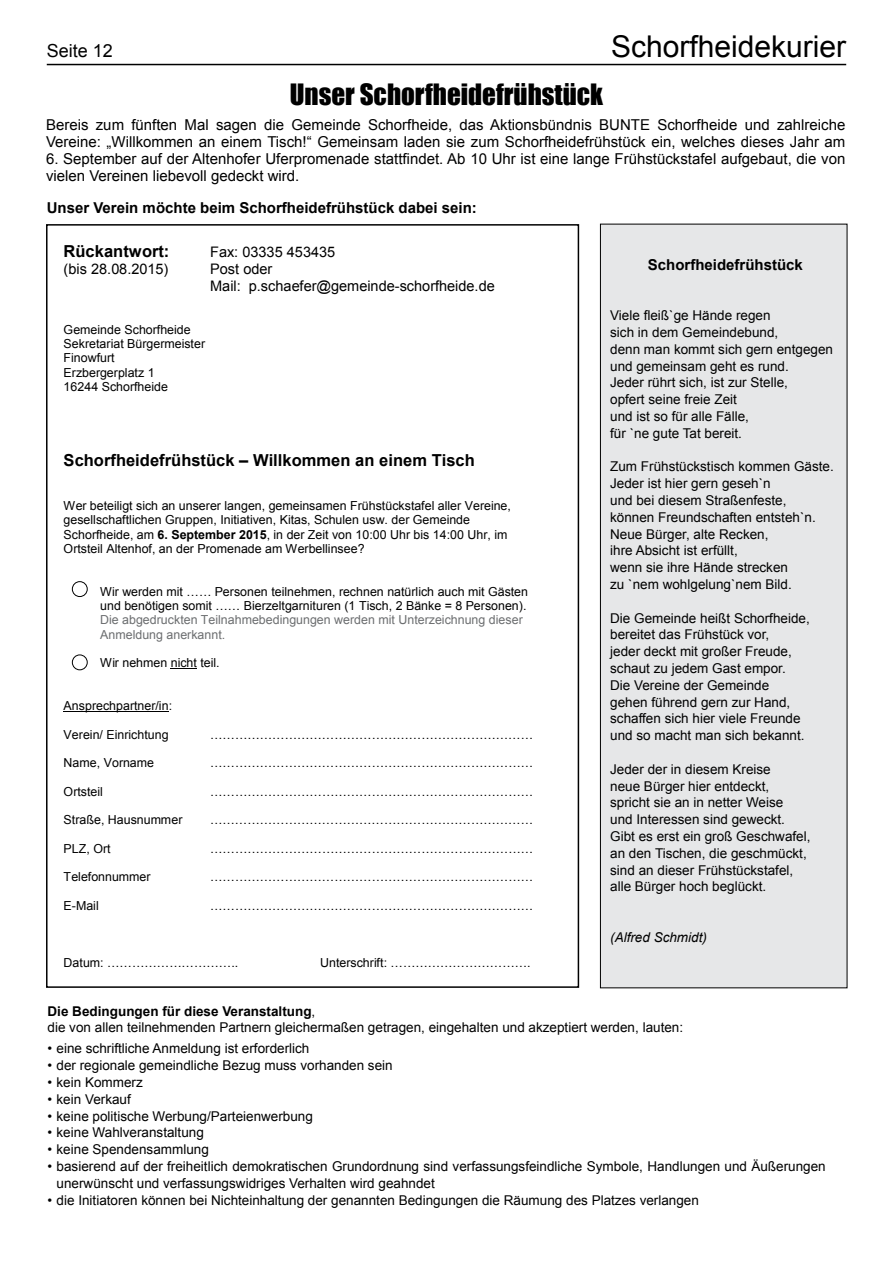
<style>
.page{position:relative;width:893px;height:1263px;background:#fff}
.page>*{position:absolute;margin:0;border:0;box-sizing:border-box;transform-origin:0 0}
.t1{font:30px "Arial";color:#000}
.t2{font:27px "Impact";color:#000}
.t3{font:18px "Arial";color:#000}
.t4{font:700 16.5px "Arial";color:#000}
.t5{font:15px/17.2px "Arial";color:#000}
.t6{font:700 15px "Arial";color:#000}
.t7{font:14.55px/16.6px "Arial";color:#000}
.t8{font:13.5px/16.8px "Arial";color:#000}
.t9{font:italic 13.5px "Arial";color:#000}
.t10{font:12.45px/14.2px "Arial";color:#000}
.t11{font:12.45px/14.2px "Arial";letter-spacing:.005em;color:#6c6e70}
.s1{font-weight:700}
</style>
<div class="page">
<hr style="left:47px;top:64px;width:799px;height:1px;background:#000">
<div style="left:600px;top:224px;width:247px;height:764px;background:#e6e7e8"></div>
<div style="left:600px;top:224px;width:247px;height:764px;border:1px solid #000"></div>
<svg style="left:171px;top:668px;width:26px;height:1px"></svg>
<hr style="left:64px;top:711px;width:105px;height:1px;background:#000">
<div style="left:72px;top:581px;width:16px;height:16px;border:1px solid #000;border-radius:50%"></div>
<div style="left:72px;top:654px;width:16px;height:16px;border:1px solid #000;border-radius:50%"></div>
<h3 class="t3" style="left:47px;top:39px;width:68px">Seite 12</h3>
<h1 class="t1" style="left:611px;top:27px;width:237px">Schorfheidekurier</h1>
<h2 class="t2" style="left:290px;top:74px;width:315px">Unser Schorfheidefrühstück</h2>
<p class="t5" style="left:46px;top:116px;width:801px">Bereis zum fünften Mal sagen die Gemeinde Schorfheide, das Aktionsbündnis BUNTE Schorfheide und zahlreiche<br>Vereine: „Willkommen an einem Tisch!“ Gemeinsam laden sie zum Schorfheidefrühstück ein, welches dieses Jahr am</p>
<p class="t5" style="left:46px;top:150px;width:801px">6. September auf der Altenhofer Uferpromenade stattfindet. Ab 10 Uhr ist eine lange Frühstückstafel aufgebaut, die von vielen Vereinen liebevoll gedeckt wird.</p>
<p class="t6" style="left:47px;top:198px;width:432px">Unser Verein möchte beim Schorfheidefrühstück dabei sein:</p>
<p class="t4" style="left:64px;top:240px;width:107px">Rückantwort:</p>
<p class="t7" style="left:210px;top:243px;width:127px">Fax: 03335 453435</p>
<p class="t7" style="left:64px;top:261px;width:106px">(bis 28.08.2015)</p>
<p class="t7" style="left:210px;top:261px;width:286px">Post oder<br>Mail: p.schaefer@gemeinde-schorfheide.de</p>
<p class="t10" style="left:64px;top:322px;width:143px">Gemeinde Schorfheide<br>Sekretariat Bürgermeister<br>Finowfurt<br>Erzbergerplatz 1<br>16244 Schorfheide</p>
<p class="t4" style="left:64px;top:449px;width:413px">Schorfheidefrühstück – Willkommen an einem Tisch</p>
<p class="t10" style="left:64px;top:499px;width:449px">Wer beteiligt sich an unserer langen, gemeinsamen Frühstückstafel aller Vereine, gesellschaftlichen Gruppen, Initiativen, Kitas, Schulen usw. der Gemeinde Schorfheide, am <span class="s1">6. September 2015</span>, in der Zeit von 10:00 Uhr bis 14:00 Uhr, im Ortsteil Altenhof, an der Promenade am Werbellinsee?</p>
<p class="t10" style="left:100px;top:584px;width:429px">Wir werden mit …… Personen teilnehmen, rechnen natürlich auch mit Gästen und benötigen somit …… Bierzeltgarnituren (1 Tisch, 2 Bänke = 8 Personen).</p>
<p class="t11" style="left:100px;top:613px;width:424px">Die abgedruckten Teilnahmebedingungen werden mit Unterzeichnung dieser<br>Anmeldung anerkannt.</p>
<p class="t10" style="left:100px;top:656px;width:121px">Wir nehmen nicht teil.</p>
<p class="t10" style="left:64px;top:699px;width:110px">Ansprechpartner/in:</p>
<p class="t10" style="left:64px;top:727px;width:106px">Verein/ Einrichtung</p>
<p class="t10" style="left:210px;top:727px;width:324px">……………………………………………………………………</p>
<p class="t10" style="left:64px;top:756px;width:92px">Name, Vorname</p>
<p class="t10" style="left:210px;top:756px;width:324px">……………………………………………………………………</p>
<p class="t10" style="left:64px;top:784px;width:41px">Ortsteil</p>
<p class="t10" style="left:210px;top:784px;width:324px">……………………………………………………………………</p>
<p class="t10" style="left:64px;top:813px;width:120px">Straße, Hausnummer</p>
<p class="t10" style="left:210px;top:813px;width:324px">……………………………………………………………………</p>
<p class="t10" style="left:64px;top:841px;width:49px">PLZ, Ort</p>
<p class="t10" style="left:210px;top:841px;width:324px">……………………………………………………………………</p>
<p class="t10" style="left:64px;top:870px;width:89px">Telefonnummer</p>
<p class="t10" style="left:210px;top:870px;width:324px">……………………………………………………………………</p>
<p class="t10" style="left:64px;top:898px;width:37px">E-Mail</p>
<p class="t10" style="left:210px;top:898px;width:324px">……………………………………………………………………</p>
<p class="t10" style="left:64px;top:956px;width:176px">Datum: …………………………..</p>
<p class="t10" style="left:320px;top:956px;width:212px">Unterschrift: …………………………….</p>
<p class="t6" style="left:648px;top:255px;width:157px">Schorfheidefrühstück</p>
<p class="t8" style="left:610px;top:307px;width:224px">Viele fleiß`ge Hände regen<br>sich in dem Gemeindebund,<br>denn man kommt sich gern entgegen und gemeinsam geht es rund.<br>Jeder rührt sich, ist zur Stelle,<br>opfert seine freie Zeit<br>und ist so für alle Fälle,<br>für `ne gute Tat bereit.</p>
<p class="t8" style="left:610px;top:458px;width:225px">Zum Frühstückstisch kommen Gäste.<br>Jeder ist hier gern geseh`n<br>und bei diesem Straßenfeste, können Freundschaften entsteh`n.<br>Neue Bürger, alte Recken,<br>ihre Absicht ist erfüllt,<br>wenn sie ihre Hände strecken<br>zu `nem wohlgelung`nem Bild.</p>
<p class="t8" style="left:610px;top:610px;width:201px">Die Gemeinde heißt Schorfheide, bereitet das Frühstück vor,<br>jeder deckt mit großer Freude, schaut zu jedem Gast empor.<br>Die Vereine der Gemeinde gehen führend gern zur Hand, schaffen sich hier viele Freunde und so macht man sich bekannt.</p>
<p class="t8" style="left:610px;top:761px;width:202px">Jeder der in diesem Kreise<br>neue Bürger hier entdeckt, spricht sie an in netter Weise<br>und Interessen sind geweckt.<br>Gibt es erst ein groß Geschwafel, an den Tischen, die geschmückt, sind an dieser Frühstückstafel, alle Bürger hoch beglückt.</p>
<p class="t9" style="left:610px;top:928px;width:98px">(Alfred Schmidt)</p>
<p class="t8" style="left:48px;top:1002px;width:637px"><span class="s1">Die Bedingungen für diese Veranstaltung</span>,<br>die von allen teilnehmenden Partnern gleichermaßen getragen, eingehalten und akzeptiert werden, lauten:</p>
<p class="t8" style="left:48px;top:1040px;width:263px">• eine schriftliche Anmeldung ist erforderlich</p>
<p class="t8" style="left:48px;top:1057px;width:347px">• der regionale gemeindliche Bezug muss vorhanden sein</p>
<p class="t8" style="left:48px;top:1074px;width:97px">• kein Kommerz</p>
<p class="t8" style="left:48px;top:1091px;width:85px">• kein Verkauf</p>
<p class="t8" style="left:48px;top:1107px;width:267px">• keine politische Werbung/Parteienwerbung</p>
<p class="t8" style="left:48px;top:1124px;width:158px">• keine Wahlveranstaltung</p>
<p class="t8" style="left:48px;top:1141px;width:163px">• keine Spendensammlung</p>
<p class="t8" style="left:57px;top:1158px;width:771px;text-indent:-9px">• basierend auf der freiheitlich demokratischen Grundordnung sind verfassungsfeindliche Symbole, Handlungen und Äußerungen unerwünscht und verfassungswidriges Verhalten wird geahndet</p>
<p class="t8" style="left:48px;top:1191px;width:653px">• die Initiatoren können bei Nichteinhaltung der genannten Bedingungen die Räumung des Platzes verlangen</p>
</div>
